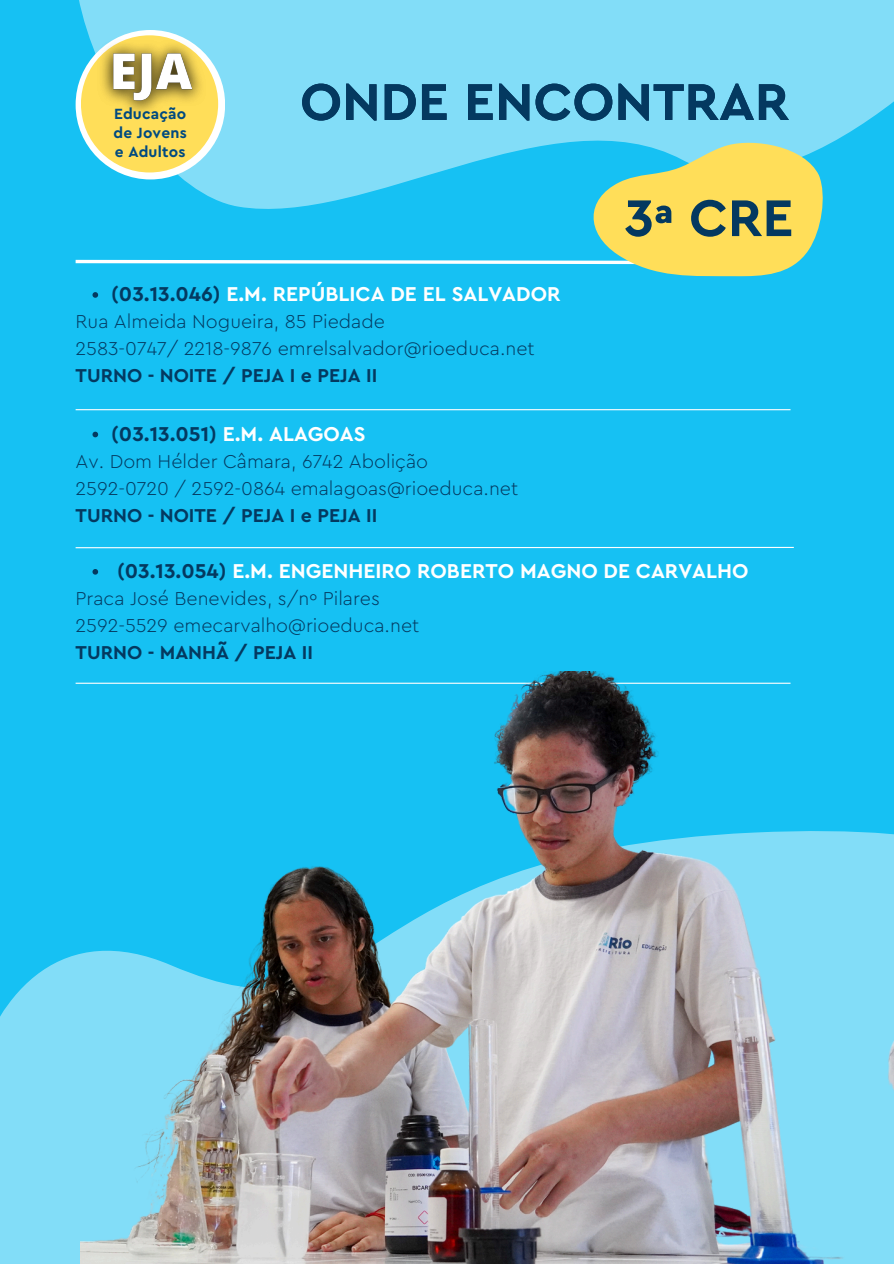
<style>
.page{position:relative;width:894px;height:1264px;background:#fff}
.page>*{position:absolute;margin:0;border:0;box-sizing:border-box;transform-origin:0 0}
.t1{font:700 54px "Cera Pro";color:#043960}
.t2{font:700 21px "Cera Pro";color:#fff}
.t3{font:700 21px "Cera Pro";color:#043960}
.t4{font:300 19.5px/27px "Cera Pro";color:#043960}
.t5{font:700 19.5px "Cera Pro";color:#043960}
.t6{font:700 15.45px "Cera Pro";letter-spacing:.01em;color:#014a80}
.s1{color:#043960}
.s2{font-weight:700}
.s3{color:#fff}
</style>
<div class="page">
<div style="left:0;top:0;width:893px;height:1263px;background:#16c1f3"></div>
<svg style="left:0;top:682px;width:81px;height:581px"></svg>
<svg style="left:75px;top:0;width:818px;height:296px;fill:#82ddf8"></svg>
<svg style="left:75px;top:258px;width:492px;height:8px"></svg>
<svg style="left:567px;top:74px;width:282px;height:222px"></svg>
<svg style="left:92px;top:292px;width:6px;height:6px"></svg>
<svg style="left:92px;top:431px;width:6px;height:6px"></svg>
<svg style="left:92px;top:569px;width:6px;height:5px"></svg>
<hr style="left:76px;top:409px;width:714px;height:1px;background:#fff">
<hr style="left:76px;top:682px;width:714px;height:1px;background:#fff">
<div style="left:76px;top:30px;width:149px;height:149px;background:#fff;border-radius:50%"></div>
<div style="left:81px;top:35px;width:137px;height:137px;background:#ffde59;border-radius:50%"></div>
<hr style="left:76px;top:547px;width:717px;height:1px;background:#fff">
<img style="left:81px;top:671px;width:812px;height:592px">
<img style="left:92px;top:32px;width:122px;height:80px">
<p class="t6" style="left:114px;top:106px;width:74px">Educação</p>
<h2 class="t6" style="left:113px;top:125px;width:75px">de Jovens</h2>
<p class="t6" style="left:115px;top:144px;width:72px">e Adultos</p>
<h2 class="t1" style="left:300px;top:76px;width:490px">ONDE ENCONTRAR</h2>
<h2 class="t1" style="left:624px;top:192px;width:170px">3ª CRE</h2>
<p class="t2" style="left:111px;top:284px;width:450px"><span class="s1">(03.13.046)</span> E.M. REPÚBLICA DE EL SALVADOR</p>
<p class="t4" style="left:76px;top:308px;width:460px">Rua Almeida Nogueira, 85 Piedade<br>2583-0747/ 2218-9876 emrelsalvador@rioeduca.net<br><span class="s2">TURNO - NOITE / PEJA I e PEJA II</span></p>
<p class="t3" style="left:111px;top:424px;width:256px">(03.13.051) <span class="s3">E.M. ALAGOAS</span></p>
<p class="t4" style="left:76px;top:448px;width:354px">Av. Dom Hélder Câmara, 6742 Abolição</p>
<h1 class="t4" style="left:76px;top:475px;width:444px">2592-0720 / 2592-0864 emalagoas@rioeduca.net</h1>
<p class="t5" style="left:76px;top:506px;width:303px">TURNO - NOITE / PEJA I e PEJA II</p>
<p class="t2" style="left:117px;top:561px;width:632px"><span class="s1">(03.13.054)</span> E.M. ENGENHEIRO ROBERTO MAGNO DE CARVALHO</p>
<h1 class="t4" style="left:76px;top:585px;width:345px">Praca José Benevides, s/nº Pilares<br>2592-5529 emecarvalho@rioeduca.net<br><span class="s2">TURNO - MANHÃ / PEJA II</span></h1>
</div>
